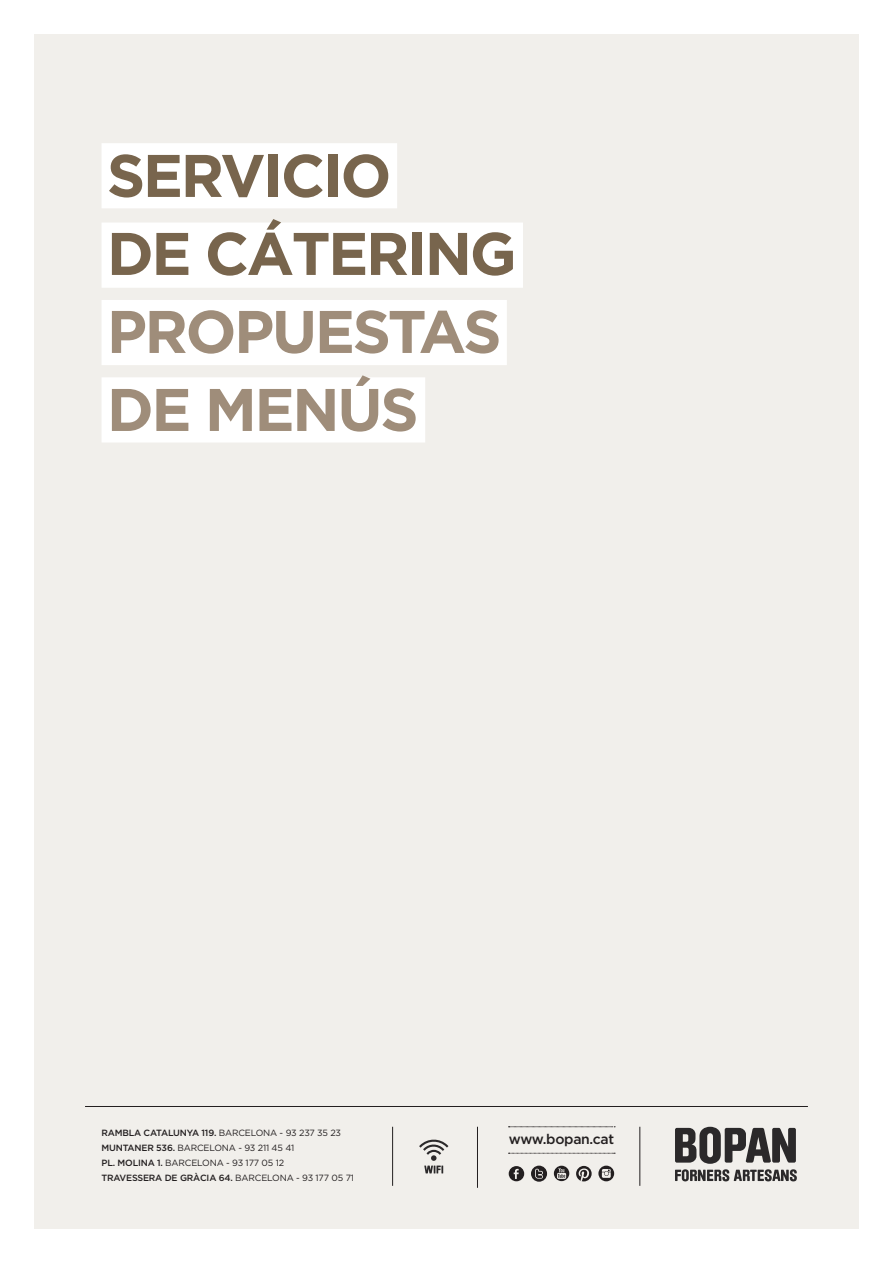
<style>
.page{position:relative;width:893px;height:1263px;background:#fff}
.page>*{position:absolute;margin:0;border:0;box-sizing:border-box;transform-origin:0 0}
.t1{font:700 60px/78px "Gotham";letter-spacing:-.04em;color:#78654d}
.t2{font:700 60px/78px "Gotham";letter-spacing:-.04em;color:#9f8d7a}
.t3{font:500 13.95px "Gotham";letter-spacing:-.02em;color:#231f20}
.t4{font:9px/15px "Gotham";letter-spacing:-.02em;color:#231f20}
.s1{font-weight:500}
</style>
<div class="page">
<div style="left:34px;top:34px;width:825px;height:1195px;background:#f1efeb"></div>
<hr style="left:85px;top:1106px;width:723px;height:1px;background:#231f20">
<svg style="left:419px;top:1139px;width:29px;height:34px"></svg>
<svg style="left:675px;top:1127px;width:122px;height:54px"></svg>
<hr style="left:640px;top:1127px;width:1px;height:59px;background:#231f20">
<hr style="left:477px;top:1127px;width:1px;height:61px;background:#231f20">
<hr style="left:392px;top:1127px;width:1px;height:59px;background:#231f20">
<svg style="left:508px;top:1153px;width:107px;height:1px"></svg>
<svg style="left:508px;top:1126px;width:107px;height:1px"></svg>
<svg style="left:509px;top:1166px;width:15px;height:15px"></svg>
<svg style="left:576px;top:1166px;width:16px;height:15px"></svg>
<svg style="left:554px;top:1166px;width:15px;height:15px"></svg>
<svg style="left:598px;top:1165px;width:16px;height:16px"></svg>
<svg style="left:531px;top:1165px;width:16px;height:17px"></svg>
<div style="left:102px;top:143px;width:295px;height:65px;background:#fff"></div>
<div style="left:102px;top:223px;width:421px;height:65px;background:#fff"></div>
<div style="left:102px;top:300px;width:405px;height:65px;background:#fff"></div>
<div style="left:102px;top:377px;width:323px;height:65px;background:#fff"></div>
<h1 class="t1" style="left:107px;top:135px;width:411px">SERVICIO<br>DE CÁTERING</h1>
<h1 class="t2" style="left:107px;top:291px;width:396px">PROPUESTAS<br>DE MENÚS</h1>
<p class="t4" style="left:102px;top:1125px;width:254px"><span class="s1">RAMBLA CATALUNYA 119.</span> BARCELONA - 93 237 35 23<br><span class="s1">MUNTANER 536.</span> BARCELONA - 93 211 45 41<br><span class="s1">PL. MOLINA 1.</span> BARCELONA - 93 177 05 12<br><span class="s1">TRAVESSERA DE GRÀCIA 64.</span> BARCELONA - 93 177 05 71</p>
<h2 class="t3" style="left:509px;top:1131px;width:107px">www.bopan.cat</h2>
</div>
